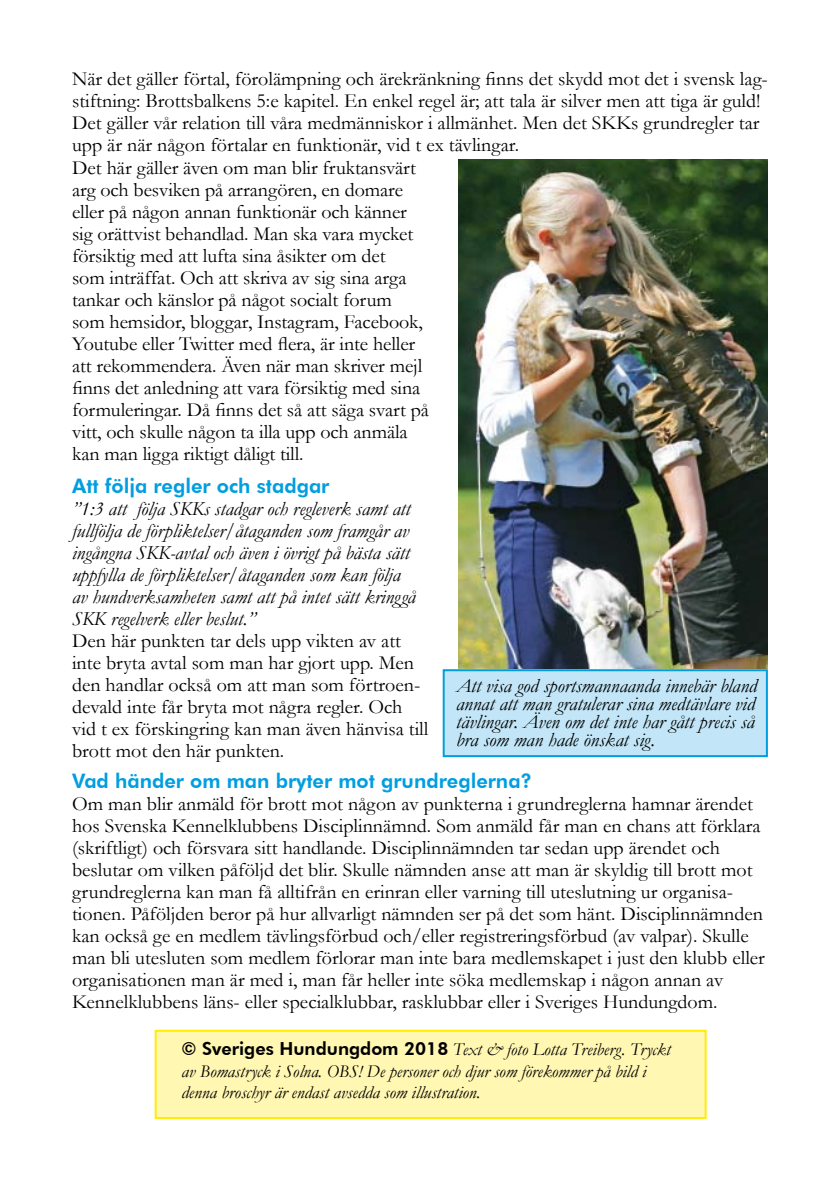
<style>
.page{position:relative;width:840px;height:1191px;background:#fff}
.page>*{position:absolute;margin:0;border:0;box-sizing:border-box;transform-origin:0 0}
.t1{font:20px/22px "Garamond";color:#000}
.t2{font:italic 20px/22px "Garamond";color:#000}
.t3{font:800 20px "Futura BT";color:#009ee0}
.t4{font:italic 18px/21.6px "Garamond";color:#000}
.s1{font-family:"Futura BT";font-weight:800;font-style:normal}
</style>
<div class="page">
<div style="left:154px;top:1029px;width:552px;height:90px;background:#fff7b2;border:2px solid #ffed00"></div>
<div style="left:442px;top:669px;width:325px;height:88px;background:#c2e6f7;border:2px solid #009ee0"></div>
<img style="left:458px;top:160px;width:309px;height:508px">
<p class="t1" style="left:72px;top:67px;width:697px">När det gäller förtal, förolämpning och ärekränkning finns det skydd mot det i svensk lag&shy;stiftning: Brottsbalkens 5:e kapitel. En enkel regel är; att tala är silver men att tiga är guld!<br>Det gäller vår relation till våra medmänniskor i allmänhet. Men det SKKs grundregler tar upp är när någon förtalar en funktionär, vid t ex tävlingar.</p>
<p class="t1" style="left:72px;top:156px;width:358px">Det här gäller även om man blir fruktansvärt arg och besviken på arrangören, en domare eller på någon annan funktionär och känner sig orättvist behandlad. Man ska vara mycket försiktig med att lufta sina åsikter om det<br>som inträffat. Och att skriva av sig sina arga tankar och känslor på något socialt forum som hemsidor, bloggar, Instagram, Facebook, Youtube eller Twitter med flera, är inte heller att rekommendera. Även när man skriver mejl finns det anledning att vara försiktig med sina formuleringar. Då finns det så att säga svart på vitt, och skulle någon ta illa upp och anmäla kan man ligga riktigt dåligt till.</p>
<p class="t3" style="left:72px;top:474px;width:259px">Att följa regler och stadgar</p>
<p class="t2" style="left:72px;top:497px;width:345px">”1:3 att följa SKKs stadgar och regleverk samt att fullfölja de förpliktelser/åtaganden som framgår av ingångna SKK-avtal och även i övrigt på bästa sätt uppfylla de förpliktelser/åtaganden som kan följa av hundverksamheten samt att på intet sätt kringgå SKK regelverk eller beslut.”</p>
<p class="t1" style="left:72px;top:629px;width:358px">Den här punkten tar dels upp vikten av att inte bryta avtal som man har gjort upp. Men den handlar också om att man som förtroen&shy;devald inte får bryta mot några regler. Och vid t ex förskingring kan man även hänvisa till brott mot den här punkten.</p>
<p class="t3" style="left:72px;top:768px;width:461px">Vad händer om man bryter mot grundreglerna?</p>
<p class="t1" style="left:72px;top:792px;width:694px">Om man blir anmäld för brott mot någon av punkterna i grundreglerna hamnar ärendet hos Svenska Kennelklubbens Disciplinnämnd. Som anmäld får man en chans att förklara (skriftligt) och försvara sitt handlande. Disciplinnämnden tar sedan upp ärendet och beslutar om vilken påföljd det blir. Skulle nämnden anse att man är skyldig till brott mot grundreglerna kan man få alltifrån en erinran eller varning till uteslutning ur organisa&shy;tionen. Påföljden beror på hur allvarligt nämnden ser på det som hänt. Disciplinnämnden kan också ge en medlem tävlingsförbud och/eller registreringsförbud (av valpar). Skulle man bli utesluten som medlem förlorar man inte bara medlemskapet i just den klubb eller organisationen man är med i, man får heller inte söka medlemskap i någon annan av Kennelklubbens läns- eller specialklubbar, rasklubbar eller i Sveriges Hundungdom.</p>
<p class="t2" style="left:456px;top:676px;width:302px;line-height:18px">Att visa god sportsmannaanda innebär bland annat att man gratulerar sina medtävlare vid tävlingar. Även om det inte har gått precis så bra som man hade önskat sig.</p>
<p class="t4" style="left:181px;top:1038px;width:490px"><span class="s1">© Sveriges Hundungdom 2018</span> Text &amp; foto Lotta Treiberg. Tryckt av Bomastryck i Solna. OBS! De personer och djur som förekommer på bild i denna broschyr är endast avsedda som illustration.</p>
</div>
